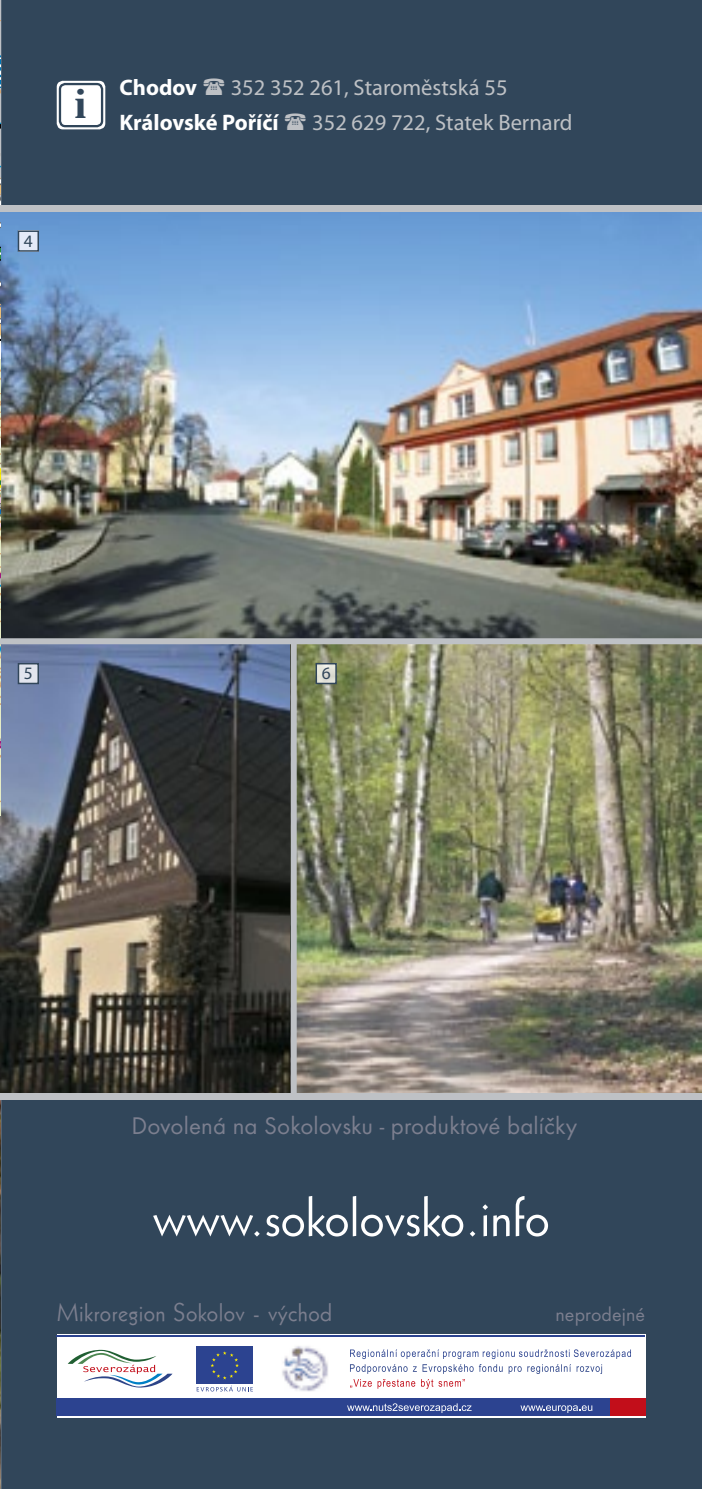
<style>
.page{position:relative;width:702px;height:1489px;background:#fff}
.page>*{position:absolute;margin:0;border:0;box-sizing:border-box;transform-origin:0 0}
.t1{font:55px "Geometric 231 AT Roman C";color:#fff}
.t2{font:700 42.5px "Times";color:#31465a}
.t3{font:25px "Futura TCE";letter-spacing:.005em;color:#7c7f8f}
.t4{font:25px "Geometric 231 AT Roman C";letter-spacing:.02em;color:#7c7f8f}
.t5{font:22.5px "Myriad Pro";color:#bec1c5}
.t6{font:700 22.5px "Myriad Pro";color:#fff}
.t7{font:20px "Futura TCE";letter-spacing:.005em;color:#7c7f8f}
.t8{font:17.5px "Myriad Pro";color:#31465a}
</style>
<div class="page">
<div style="left:1px;top:0;width:701px;height:1488px;background:#31465a"></div>
<svg style="left:57px;top:1333px;width:588px;height:84px"></svg>
<div style="left:109px;top:1398px;width:512px;height:17px;background:#2c4390"></div>
<svg style="left:347px;top:1403px;width:124px;height:9px"></svg>
<svg style="left:520px;top:1405px;width:72px;height:7px"></svg>
<hr style="left:109px;top:1334px;width:536px;height:1px;background:#2c4390">
<div style="left:610px;top:1398px;width:35px;height:17px;background:#c20e1a"></div>
<svg style="left:350px;top:1349px;width:281px;height:39px"></svg>
<div style="left:57px;top:1341px;width:286px;height:53px;background:#fff"></div>
<div style="left:197px;top:1346px;width:56px;height:37px;background:#2c4390"></div>
<img style="left:282px;top:1346px;width:46px;height:45px">
<div style="left:57px;top:1398px;width:130px;height:17px;background:#2c4390"></div>
<hr style="left:57px;top:1334px;width:130px;height:1px;background:#2c4390">
<svg style="left:68px;top:1349px;width:185px;height:42px"></svg>
<img style="left:0;top:815px;width:1px;height:673px">
<img style="left:1px;top:212px;width:701px;height:426px">
<img style="left:0;top:644px;width:291px;height:448px">
<img style="left:297px;top:644px;width:405px;height:448px">
<svg style="left:0;top:0;width:1px;height:815px"></svg>
<img style="left:21px;top:233px;width:15px;height:16px">
<div style="left:18px;top:230px;width:21px;height:22px;border:2px solid #31465a"></div>
<img style="left:21px;top:666px;width:15px;height:15px">
<div style="left:18px;top:663px;width:21px;height:21px;border:2px solid #31465a"></div>
<img style="left:318px;top:666px;width:16px;height:15px">
<div style="left:315px;top:663px;width:22px;height:21px;border:2px solid #31465a"></div>
<div style="left:0;top:638px;width:702px;height:6px;background:#bec1c5"></div>
<div style="left:291px;top:640px;width:6px;height:454px;background:#bec1c5"></div>
<div style="left:0;top:1092px;width:701px;height:6px;background:#bec1c5"></div>
<div style="left:0;top:206px;width:702px;height:6px;background:#bec1c5"></div>
<div style="left:57px;top:81px;width:48px;height:48px;background:#fff;border-radius:6px"></div>
<div style="left:59px;top:83px;width:44px;height:44px;border:2px solid #31465a;border-radius:5px"></div>
<svg style="left:204px;top:78px;width:20px;height:17px"></svg>
<svg style="left:285px;top:113px;width:21px;height:17px"></svg>
<p class="t8" style="left:24px;top:231px;width:10px">4</p>
<h2 class="t2" style="left:75px;top:63px;width:13px">i</h2>
<p class="t6" style="left:119px;top:75px;width:79px">Chodov</p>
<p class="t5" style="left:231px;top:75px;width:278px">352 352 261, Staroměstská 55</p>
<p class="t6" style="left:119px;top:110px;width:161px">Královské Poříčí</p>
<p class="t5" style="left:312px;top:110px;width:262px">352 629 722, Statek Bernard</p>
<p class="t8" style="left:24px;top:664px;width:10px">5</p>
<p class="t8" style="left:321px;top:664px;width:10px">6</p>
<p class="t3" style="left:132px;top:1111px;width:447px">Dovolená na Sokolovsku - produktové balíčky</p>
<h1 class="t1" style="left:152px;top:1180px;width:399px">www.sokolovsko.info</h1>
<p class="t4" style="left:57px;top:1295px;width:277px">Mikroregion Sokolov - východ</p>
<p class="t7" style="left:555px;top:1302px;width:91px">neprodejné</p>
</div>
